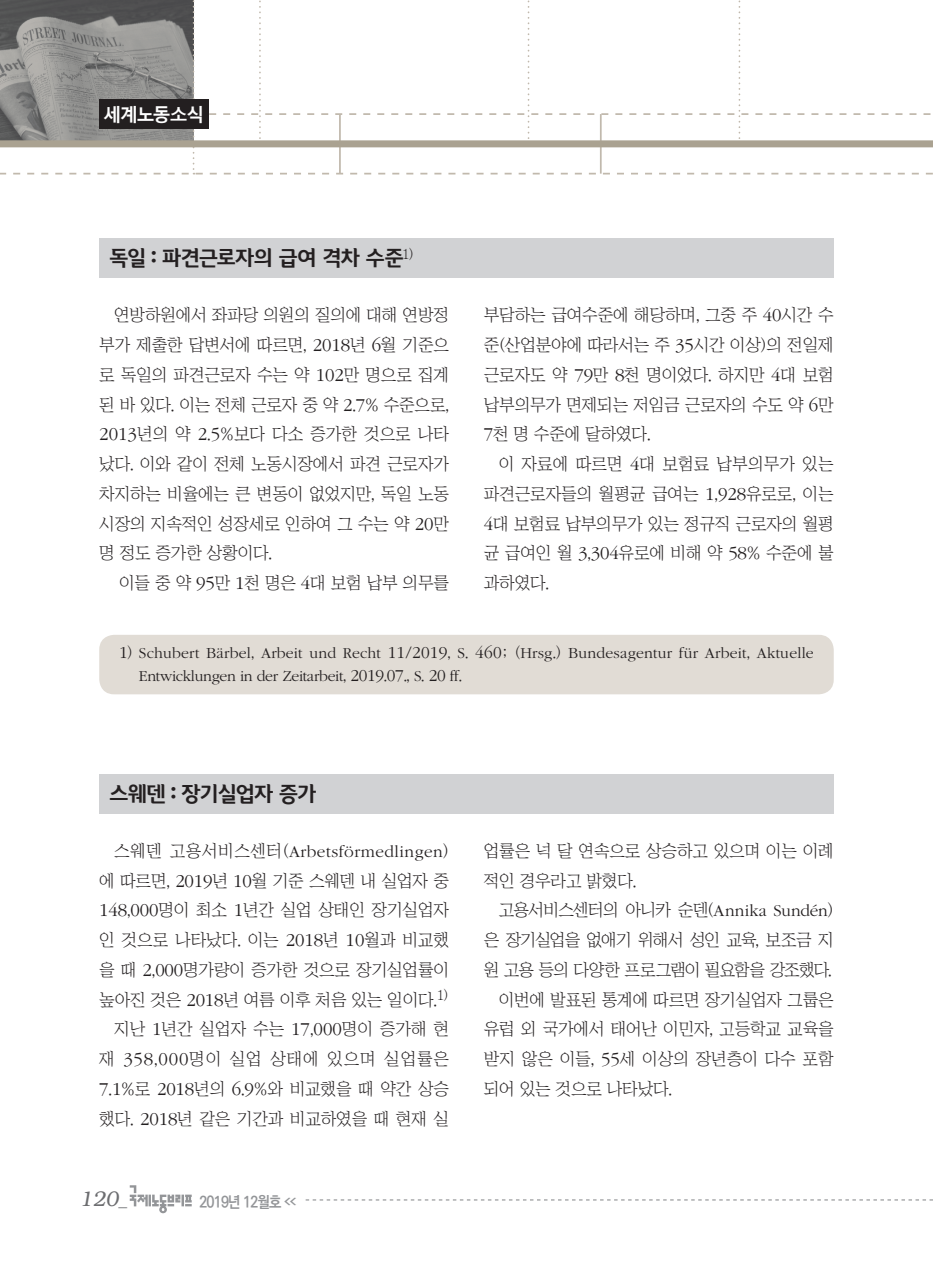
<style>
.page{position:relative;width:933px;height:1275px;background:#fff}
.page>*{position:absolute;margin:0;border:0;box-sizing:border-box;transform-origin:0 0}
.노사정__제목{font:700 21px "Auction Gothic";letter-spacing:-.055em;color:#231f20}
.t1{font:italic 300 21px "Bookman";color:#6c6d70}
.t2{font:700 18.38px "Malgun Gothic";letter-spacing:-.09em;color:#fff}
.노사정__본문{font:17.15px/29.8px "Chosunilbo NM";letter-spacing:-.01em;color:#231f20;text-align:justify}
.각주{font:300 15.75px/22.8px "ITC Garamond Std";letter-spacing:.01em;color:#231f20}
.t3{font:700 15.75px "Ko Pub Dotum";letter-spacing:-.055em;color:#939598;scale:.9 1}
.s1{font-family:"ITC Garamond Std";font-weight:300;font-size:18.9px}
.s2{font-size:17.32px}
.s3{font-family:"Chosunilbo NM";font-weight:400}
.s4{font-family:"ITC Garamond Std";font-weight:300}
.s5{font-family:"Helvetica";font-weight:400;font-style:normal;font-size:17.5px}
.s6{font-size:7.88px}
</style>
<div class="page">
<svg style="left:306px;top:1199px;width:627px;height:1px"></svg>
<svg style="left:0;top:0;width:933px;height:174px"></svg>
<div style="left:0;top:140px;width:933px;height:7px;background:#aaa291"></div>
<svg style="left:130px;top:1185px;width:62px;height:28px"></svg>
<div style="left:99px;top:99px;width:109px;height:30px;background:#231f20"></div>
<div style="left:99px;top:774px;width:734px;height:39px;background:#d1d2d4"></div>
<div style="left:99px;top:238px;width:734px;height:40px;background:#d1d2d4"></div>
<div style="left:99px;top:635px;width:734px;height:59px;background:#e1dcd5;border-radius:15px"></div>
<p class="t2" style="left:103px;top:102px;width:103px">세계노동소식</p>
<p class="노사정__제목" style="left:109px;top:247px;width:306px">독일 : 파견근로자의 급여 격차 수준<sup>1)</sup></p>
<p class="노사정__본문" style="left:99px;top:300px;width:351px;text-indent:15px">연방하원에서 좌파당 의원의 질의에 대해 연방정 부가 제출한 답변서에 따르면, <span class="s1">2018</span>년 <span class="s1">6</span>월 기준으 로 독일의 파견근로자 수는 약 <span class="s1">102</span>만 명으로 집계 된 바 있다. 이는 전체 근로자 중 약 <span class="s1">2</span>.<span class="s1">7</span>% 수준으로, <span class="s1">2013</span>년의 약 <span class="s1">2</span>.<span class="s1">5</span>%보다 다소 증가한 것으로 나타 났다. 이와 같이 전체 노동시장에서 파견 근로자가 차지하는 비율에는 큰 변동이 없었지만, 독일 노동 시장의 지속적인 성장세로 인하여 그 수는 약 <span class="s1">20</span>만 명 정도 증가한 상황이다.</p>
<p class="노사정__본문" style="left:119px;top:568px;width:331px">이들 중 약 <span class="s1">95</span>만 <span class="s1">1</span>천 명은 <span class="s1">4</span>대 보험 납부 의무를</p>
<p class="노사정__본문" style="left:484px;top:300px;width:351px">부담하는 급여수준에 해당하며, 그중 주 <span class="s1">40</span>시간 수 준(산업분야에 따라서는 주 <span class="s1">35</span>시간 이상)의 전일제 근로자도 약 <span class="s1">79</span>만 <span class="s1">8</span>천 명이었다. 하지만 <span class="s1">4</span>대 보험 납부의무가 면제되는 저임금 근로자의 수도 약 <span class="s1">6</span>만 <span class="s1">7</span>천 명 수준에 달하였다.</p>
<p class="노사정__본문" style="left:484px;top:449px;width:351px;text-indent:15px">이 자료에 따르면 <span class="s1">4</span>대 보험료 납부의무가 있는 파견근로자들의 월평균 급여는 <span class="s1">1</span>,<span class="s1">928</span>유로로, 이는 <span class="s1">4</span>대 보험료 납부의무가 있는 정규직 근로자의 월평 균 급여인 월 <span class="s1">3</span>,<span class="s1">304</span>유로에 비해 약 <span class="s1">58</span>% 수준에 불 과하였다.</p>
<p class="각주" style="left:139px;top:642px;width:676px;text-indent:-20px"><span class="s2">1</span><span class="s3">)</span> Schubert Bärbel<span class="s3">,</span> Arbeit und Recht <span class="s2">11</span><span class="s3">/</span><span class="s2">2019</span><span class="s3">,</span> S<span class="s3">.</span> <span class="s2">460</span><span class="s3">; (</span>Hrsg<span class="s3">.)</span> Bundesagentur für Arbeit<span class="s3">,</span> Aktuelle<br>Entwicklungen in der Zeitarbeit<span class="s3">,</span> <span class="s2">2019</span><span class="s3">.</span><span class="s2">07</span><span class="s3">.,</span> S<span class="s3">.</span> <span class="s2">20</span> ff<span class="s3">.</span></p>
<p class="노사정__제목" style="left:109px;top:783px;width:209px">스웨덴 : 장기실업자 증가</p>
<p class="노사정__본문" style="left:99px;top:836px;width:351px;text-indent:15px">스웨덴 고용서비스센터(<span class="s4">Arbetsförmedlingen</span>) 에 따르면, <span class="s1">2019</span>년 <span class="s1">10</span>월 기준 스웨덴 내 실업자 중 <span class="s1">148</span>,<span class="s1">000</span>명이 최소 <span class="s1">1</span>년간 실업 상태인 장기실업자 인 것으로 나타났다. 이는 <span class="s1">2018</span>년 <span class="s1">10</span>월과 비교했 을 때 <span class="s1">2</span>,<span class="s1">000</span>명가량이 증가한 것으로 장기실업률이 높아진 것은 <span class="s1">2018</span>년 여름 이후 처음 있는 일이다.<sup>1)</sup></p>
<p class="노사정__본문" style="left:99px;top:1014px;width:351px;text-indent:15px">지난 <span class="s1">1</span>년간 실업자 수는 <span class="s1">17</span>,<span class="s1">000</span>명이 증가해 현 재 <span class="s1">358</span>,<span class="s1">000</span>명이 실업 상태에 있으며 실업률은 <span class="s1">7</span>.<span class="s1">1</span>%로 <span class="s1">2018</span>년의 <span class="s1">6</span>.<span class="s1">9</span>%와 비교했을 때 약간 상승 했다. <span class="s1">2018</span>년 같은 기간과 비교하였을 때 현재 실</p>
<p class="t1" style="left:79px;top:1187px;width:49px">120<span class="s5">_</span></p>
<p class="t3" style="left:199px;top:1194px;width:109px">2019년 12월호 <span class="s6">&lt;&lt;</span></p>
<p class="노사정__본문" style="left:484px;top:836px;width:351px">업률은 넉 달 연속으로 상승하고 있으며 이는 이례 적인 경우라고 밝혔다.</p>
<p class="노사정__본문" style="left:484px;top:895px;width:351px;text-indent:15px">고용서비스센터의 아니카 순덴(<span class="s4">Annika Sundén</span>) 은 장기실업을 없애기 위해서 성인 교육, 보조금 지 원 고용 등의 다양한 프로그램이 필요함을 강조했다.</p>
<p class="노사정__본문" style="left:484px;top:984px;width:351px;text-indent:15px">이번에 발표된 통계에 따르면 장기실업자 그룹은 유럽 외 국가에서 태어난 이민자, 고등학교 교육을 받지 않은 이들, <span class="s1">55</span>세 이상의 장년층이 다수 포함 되어 있는 것으로 나타났다.</p>
</div>
